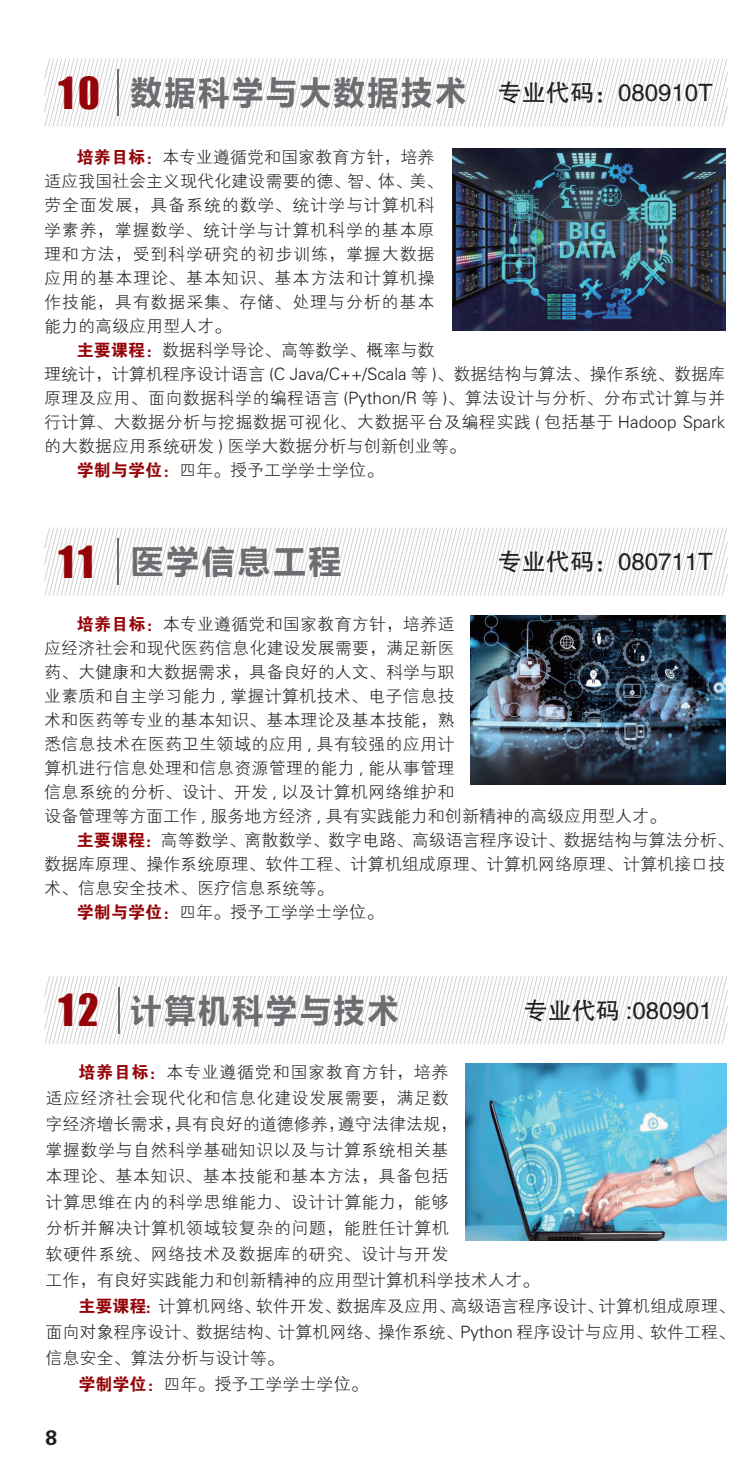
<style>
.page{position:relative;width:755px;height:1480px;background:#fff}
.page>*{position:absolute;margin:0;border:0;box-sizing:border-box;transform-origin:0 0}
.t1{font:40.6px "Impact";color:#940408}
.t2{font:700 32.4px "Microsoft Ya Hei";letter-spacing:.1em;color:#6c6d70;scale:.95 1}
.t3{font:700 32.4px "Microsoft Ya Hei";letter-spacing:.1em;color:#6c6d70}
.t4{font:24px "FZHTJW GB1 0";color:#231f20}
.t5{font:21px "FZDHTK GBK1 0";color:#231f20}
.t6{font:17px "FZXH1 JW GB1 0";letter-spacing:.005em;color:#231f20}
.t7{font:17px/24px "FZXH1 JW GB1 0";letter-spacing:.05em;color:#231f20}
.t8{font:17px "FZXH1 JW GB1 0";letter-spacing:.035em;color:#231f20}
.t9{font:17px "FZXH1 JW GB1 0";letter-spacing:.025em;color:#231f20}
.t10{font:17px "FZXH1 JW GB1 0";letter-spacing:.03em;color:#231f20}
.t11{font:17px "FZXH1 JW GB1 0";letter-spacing:.04em;color:#231f20}
.s1{font-family:"FZDHTJW GB1 0";color:#940408}
.s2{font-family:"Impact";font-weight:400;font-size:40.6px;color:#940408}
</style>
<div class="page">
<img style="left:465px;top:1064px;width:261px;height:176px">
<svg style="left:44px;top:976px;width:684px;height:68px"></svg>
<hr style="left:117px;top:987px;width:2px;height:46px;background:#6c6d70">
<svg style="left:44px;top:59px;width:684px;height:68px"></svg>
<svg style="left:44px;top:527px;width:684px;height:68px"></svg>
<img style="left:470px;top:615px;width:254px;height:169px">
<img style="left:452px;top:149px;width:272px;height:182px">
<hr style="left:117px;top:70px;width:2px;height:46px;background:#6c6d70">
<hr style="left:117px;top:538px;width:2px;height:46px;background:#6c6d70">
<h1 class="t1" style="left:59px;top:61px;width:43px">10</h1>
<h2 class="t2" style="left:131px;top:70px;width:354px">数据科学与大数据技术</h2>
<h3 class="t4" style="left:497px;top:80px;width:216px">专业代码：080910T</h3>
<p class="t7" style="left:44px;top:146px;width:400px;text-indent:33px"><span class="s1">培养目标：</span>本专业遵循党和国家教育方针，培养适应我国社会主义现代化建设需要的德、智、体、美、劳全面发展，具备系统的数学、统计学与计算机科学素养，掌握数学、统计学与计算机科学的基本原理和方法，受到科学研究的初步训练，掌握大数据应用的基本理论、基本知识、基本方法和计算机操作技能，具有数据采集、存储、处理与分析的基本能力的高级应用型人才。</p>
<p class="t6" style="left:77px;top:340px;width:358px"><span class="s1">主要课程：</span>数据科学导论、高等数学、概率与数</p>
<p class="t6" style="left:44px;top:364px;width:682px">理统计，计算机程序设计语言 (C Java/C++/Scala 等 )、数据结构与算法、操作系统、数据库</p>
<p class="t6" style="left:44px;top:388px;width:682px">原理及应用、面向数据科学的编程语言 (Python/R 等 )、算法设计与分析、分布式计算与并</p>
<p class="t9" style="left:44px;top:412px;width:682px">行计算、大数据分析与挖掘数据可视化、大数据平台及编程实践 ( 包括基于 Hadoop Spark</p>
<p class="t6" style="left:44px;top:436px;width:423px">的大数据应用系统研发 ) 医学大数据分析与创新创业等。</p>
<p class="t6" style="left:77px;top:460px;width:307px"><span class="s1">学制与学位：</span>四年。授予工学学士学位。</p>
<h1 class="t1" style="left:59px;top:530px;width:37px">11</h1>
<h2 class="t3" style="left:131px;top:539px;width:212px">医学信息工程</h2>
<h3 class="t4" style="left:497px;top:549px;width:216px">专业代码：080711T</h3>
<p class="t6" style="left:77px;top:614px;width:378px"><span class="s1">培养目标：</span>本专业遵循党和国家教育方针，培养适</p>
<p class="t6" style="left:44px;top:638px;width:411px">应经济社会和现代医药信息化建设发展需要，满足新医</p>
<p class="t6" style="left:44px;top:662px;width:411px">药、大健康和大数据需求，具备良好的人文、科学与职</p>
<p class="t6" style="left:44px;top:686px;width:411px">业素质和自主学习能力 , 掌握计算机技术、电子信息技</p>
<p class="t6" style="left:44px;top:710px;width:411px">术和医药等专业的基本知识、基本理论及基本技能，熟</p>
<p class="t6" style="left:44px;top:734px;width:411px">悉信息技术在医药卫生领域的应用 , 具有较强的应用计</p>
<p class="t6" style="left:44px;top:758px;width:411px">算机进行信息处理和信息资源管理的能力 , 能从事管理</p>
<p class="t6" style="left:44px;top:782px;width:411px">信息系统的分析、设计、开发 , 以及计算机网络维护和</p>
<p class="t6" style="left:44px;top:806px;width:623px">设备管理等方面工作 , 服务地方经济 , 具有实践能力和创新精神的高级应用型人才。</p>
<p class="t6" style="left:77px;top:831px;width:657px"><span class="s1">主要课程：</span>高等数学、离散数学、数字电路、高级语言程序设计、数据结构与算法分析、</p>
<p class="t6" style="left:44px;top:855px;width:682px">数据库原理、操作系统原理、软件工程、计算机组成原理、计算机网络原理、计算机接口技</p>
<p class="t6" style="left:44px;top:879px;width:291px">术、信息安全技术、医疗信息系统等。</p>
<p class="t6" style="left:77px;top:903px;width:307px"><span class="s1">学制与学位：</span>四年。授予工学学士学位。</p>
<h2 class="t2" style="left:59px;top:987px;width:359px"><span class="s2">12</span> 计算机科学与技术</h2>
<h3 class="t4" style="left:523px;top:997px;width:190px">专业代码 :080901</h3>
<p class="t11" style="left:78px;top:1063px;width:371px"><span class="s1">培养目标：</span>本专业遵循党和国家教育方针，培养</p>
<p class="t8" style="left:45px;top:1089px;width:404px">适应经济社会现代化和信息化建设发展需要，满足数</p>
<p class="t6" style="left:45px;top:1115px;width:413px">字经济增长需求，具有良好的道德修养，遵守法律法规，</p>
<p class="t10" style="left:45px;top:1141px;width:404px">掌握数学与自然科学基础知识以及与计算系统相关基</p>
<p class="t8" style="left:45px;top:1167px;width:404px">本理论、基本知识、基本技能和基本方法，具备包括</p>
<p class="t8" style="left:45px;top:1193px;width:404px">计算思维在内的科学思维能力、设计计算能力，能够</p>
<p class="t8" style="left:45px;top:1219px;width:404px">分析并解决计算机领域较复杂的问题，能胜任计算机</p>
<p class="t8" style="left:45px;top:1245px;width:404px">软硬件系统、网络技术及数据库的研究、设计与开发</p>
<p class="t6" style="left:45px;top:1271px;width:495px">工作，有良好实践能力和创新精神的应用型计算机科学技术人才。</p>
<p class="t6" style="left:78px;top:1297px;width:657px"><span class="s1">主要课程：</span>计算机网络、软件开发、数据库及应用、高级语言程序设计、计算机组成原理、</p>
<p class="t6" style="left:45px;top:1323px;width:690px">面向对象程序设计、数据结构、计算机网络、操作系统、Python 程序设计与应用、软件工程、</p>
<p class="t6" style="left:45px;top:1349px;width:240px">信息安全、算法分析与设计等。</p>
<p class="t6" style="left:78px;top:1375px;width:291px"><span class="s1">学制学位：</span>四年。授予工学学士学位。</p>
<p class="t5" style="left:45px;top:1426px;width:13px">8</p>
</div>
